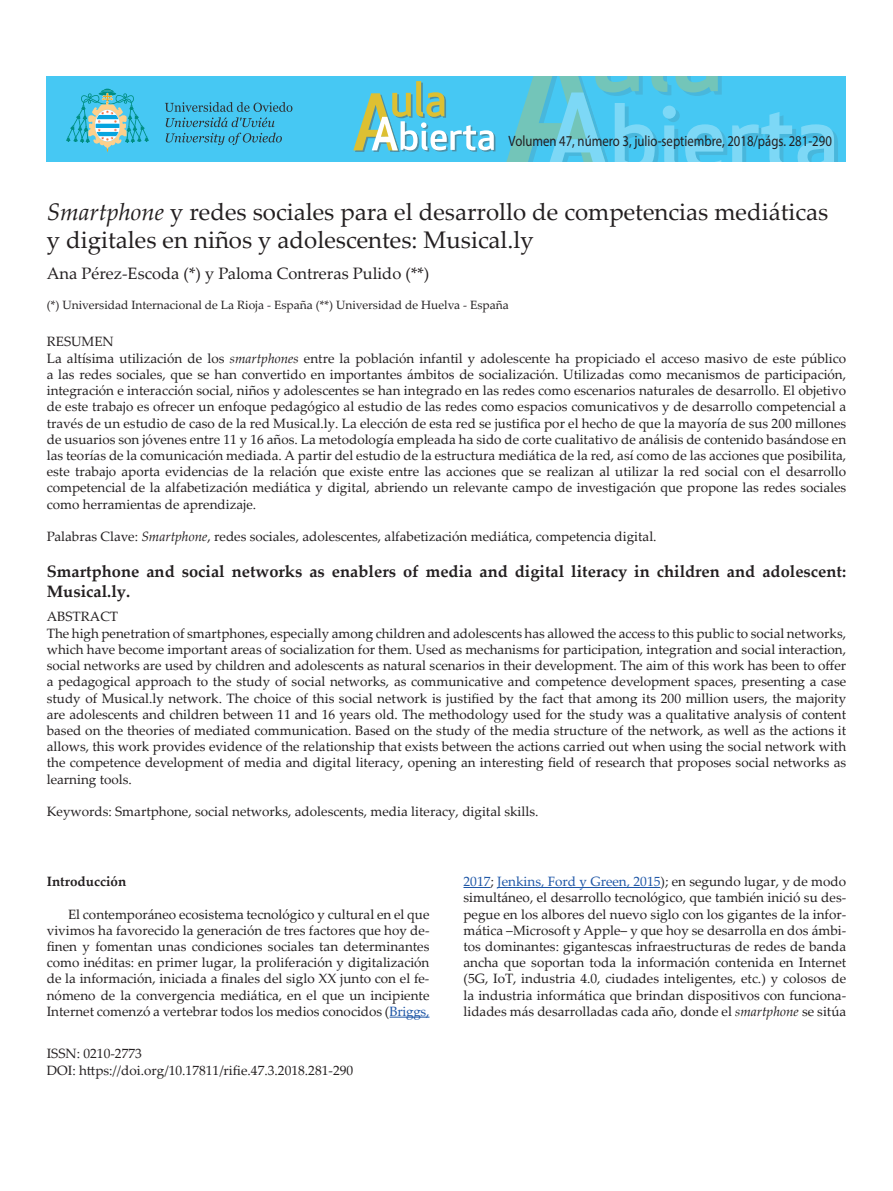
<style>
.page{position:relative;width:893px;height:1191px;background:#fff}
.page>*{position:absolute;margin:0;border:0;box-sizing:border-box;transform-origin:0 0}
.t1{font:24px/28.8px "Palatino Linotype";color:#231f20}
.t2{font:700 16.5px/19.8px "Palatino Linotype";color:#231f20}
.t3{font:16.5px "Palatino Linotype";color:#231f20}
.t4{font:15px "Myriad Pro";color:#231f20;scale:.85 1}
.t5{font:13.5px/16.2px "Palatino Linotype";color:#231f20}
.t6{font:700 13.5px "Palatino Linotype";color:#231f20}
.t7{font:12px "Palatino Linotype";color:#231f20}
.s1{font-style:italic}
.s2{color:#1e56a6}
</style>
<div class="page">
<hr style="left:389px;top:1016px;width:40px;height:1px;background:#1e56a6">
<svg style="left:463px;top:887px;width:27px;height:1px"></svg>
<hr style="left:497px;top:887px;width:163px;height:1px;background:#1e56a6">
<div style="left:46px;top:76px;width:800px;height:85px;background:#46c8f3"></div>
<svg style="left:507px;top:76px;width:331px;height:85px"></svg>
<svg style="left:165px;top:102px;width:127px;height:25px"></svg>
<svg style="left:166px;top:133px;width:116px;height:12px"></svg>
<svg style="left:66px;top:89px;width:83px;height:63px"></svg>
<svg style="left:353px;top:81px;width:142px;height:71px"></svg>
<p class="t4" style="left:509px;top:132px;width:382px">Volumen 47, número 3, julio-septiembre, 2018/págs. 281-290</p>
<h1 class="t1" style="left:47px;top:196px;width:783px"><span class="s1">Smartphone</span> y redes sociales para el desarrollo de competencias mediáticas y digitales en niños y adolescentes: Musical.ly</h1>
<p class="t3" style="left:47px;top:261px;width:384px">Ana Pérez-Escoda (*) y Paloma Contreras Pulido (**)</p>
<p class="t7" style="left:47px;top:296px;width:463px">(*) Universidad Internacional de La Rioja - España (**) Universidad de Huelva - España</p>
<p class="t5" style="left:47px;top:333px;width:801px">RESUMEN<br>La altísima utilización de los <span class="s1">smartphones</span> entre la población infantil y adolescente ha propiciado el acceso masivo de este público a las redes sociales, que se han convertido en importantes ámbitos de socialización. Utilizadas como mecanismos de participación, integración e interacción social, niños y adolescentes se han integrado en las redes como escenarios naturales de desarrollo. El objetivo de este trabajo es ofrecer un enfoque pedagógico al estudio de las redes como espacios comunicativos y de desarrollo competencial a través de un estudio de caso de la red Musical.ly. La elección de esta red se justifica por el hecho de que la mayoría de sus 200 millones de usuarios son jóvenes entre 11 y 16 años. La metodología empleada ha sido de corte cualitativo de análisis de contenido basándose en las teorías de la comunicación mediada. A partir del estudio de la estructura mediática de la red, así como de las acciones que posibilita, este trabajo aporta evidencias de la relación que existe entre las acciones que se realizan al utilizar la red social con el desarrollo competencial de la alfabetización mediática y digital, abriendo un relevante campo de investigación que propone las redes sociales como herramientas de aprendizaje.</p>
<p class="t5" style="left:47px;top:528px;width:611px">Palabras Clave: <span class="s1">Smartphone</span>, redes sociales, adolescentes, alfabetización mediática, competencia digital.</p>
<p class="t2" style="left:47px;top:561px;width:801px">Smartphone and social networks as enablers of media and digital literacy in children and adolescent:<br>Musical.ly.</p>
<p class="t5" style="left:47px;top:608px;width:801px">ABSTRACT<br>The high penetration of smartphones, especially among children and adolescents has allowed the access to this public to social networks, which have become important areas of socialization for them. Used as mechanisms for participation, integration and social interaction, social networks are used by children and adolescents as natural scenarios in their development. The aim of this work has been to offer a pedagogical approach to the study of social networks, as communicative and competence development spaces, presenting a case study of Musical.ly network. The choice of this social network is justified by the fact that among its 200 million users, the majority are adolescents and children between 11 and 16 years old. The methodology used for the study was a qualitative analysis of content based on the theories of mediated communication. Based on the study of the media structure of the network, as well as the actions it allows, this work provides evidence of the relationship that exists between the actions carried out when using the social network with the competence development of media and digital literacy, opening an interesting field of research that proposes social networks as learning tools.</p>
<p class="t5" style="left:47px;top:802px;width:493px">Keywords: Smartphone, social networks, adolescents, media literacy, digital skills.</p>
<p class="t6" style="left:47px;top:872px;width:81px">Introducción</p>
<p class="t5" style="left:47px;top:905px;width:384px;text-align:justify;text-indent:21px">El contemporáneo ecosistema tecnológico y cultural en el que vivimos ha favorecido la generación de tres factores que hoy de&shy;finen y fomentan unas condiciones sociales tan determinantes como inéditas: en primer lugar, la proliferación y digitalización de la información, iniciada a finales del siglo XX junto con el fe&shy;nómeno de la convergencia mediática, en el que un incipiente Internet comenzó a vertebrar todos los medios conocidos (<span class="s2">Briggs,</span></p>
<p class="t5" style="left:47px;top:1045px;width:308px">ISSN: 0210-2773<br>DOI: https://doi.org/10.17811/rifie.47.3.2018.281-290</p>
<p class="t5" style="left:463px;top:873px;width:384px;text-align:justify"><span class="s2">2017</span>; <span class="s2">Jenkins, Ford y Green, 2015</span>); en segundo lugar, y de modo simultáneo, el desarrollo tecnológico, que también inició su des&shy;pegue en los albores del nuevo siglo con los gigantes de la infor&shy;mática –Microsoft y Apple– y que hoy se desarrolla en dos ámbi&shy;tos dominantes: gigantescas infraestructuras de redes de banda ancha que soportan toda la información contenida en Internet (5G, IoT, industria 4.0, ciudades inteligentes, etc.) y colosos de la industria informática que brindan dispositivos con funciona&shy;lidades más desarrolladas cada año, donde el <span class="s1">smartphone</span> se sitúa</p>
</div>
